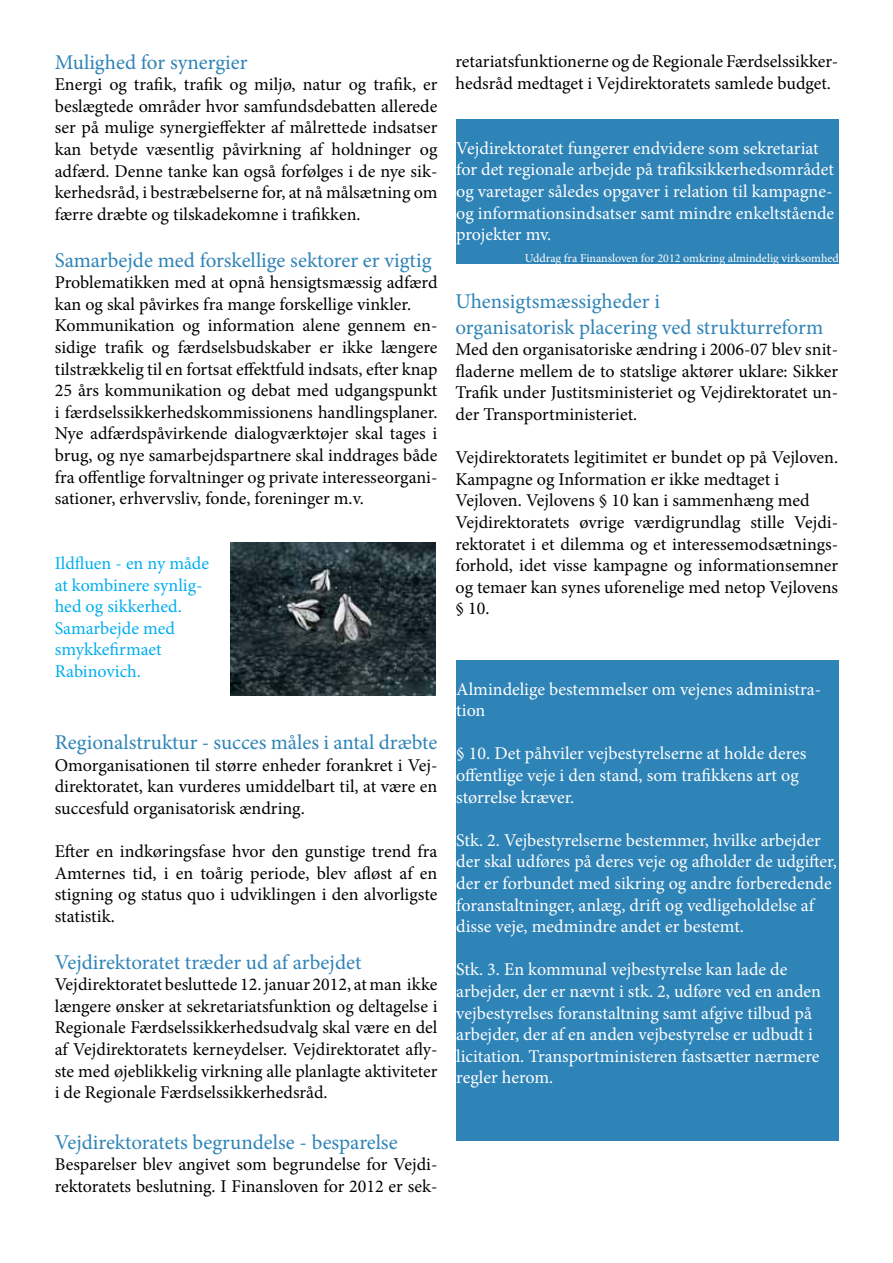
<style>
.page{position:relative;width:893px;height:1263px;background:#fff}
.page>*{position:absolute;margin:0;border:0;box-sizing:border-box;transform-origin:0 0}
.t1{font:21px/25.2px "Minion Pro";color:#2e83b7}
.t2{font:18px/21.6px "Minion Pro";color:#000;text-align:justify}
.t3{font:18px/21.6px "Minion Pro";color:#fff}
.t4{font:18px/21.6px "Minion Pro";color:#00aeef}
.t5{font:12px "Minion Pro";color:#fff}
</style>
<div class="page">
<div style="left:456px;top:660px;width:383px;height:480px;background:#2e83b7"></div>
<img style="left:230px;top:542px;width:206px;height:153px">
<div style="left:456px;top:119px;width:383px;height:145px;background:#2e83b7"></div>
<p class="t1" style="left:55px;top:49px;width:194px">Mulighed for synergier</p>
<p class="t2" style="left:55px;top:74px;width:384px">Energi og trafik, trafik og miljø, natur og trafik, er beslægtede områder hvor samfundsdebatten allerede ser på mulige synergieffekter af målrettede indsatser kan betyde væsentlig påvirkning af holdninger og adfærd. Denne tanke kan også forfølges i de nye sik&shy;kerhedsråd, i bestræbelserne for, at nå målsætning om færre dræbte og tilskadekomne i trafikken.</p>
<p class="t1" style="left:55px;top:247px;width:378px">Samarbejde med forskellige sektorer er vigtig</p>
<p class="t2" style="left:55px;top:272px;width:384px;text-align:left">Problematikken med at opnå hensigtsmæssig adfærd kan og skal påvirkes fra mange forskellige vinkler.<br>Kommunikation og information alene gennem en&shy;sidige trafik og færdselsbudskaber er ikke længere tilstrækkelig til en fortsat effektfuld indsats, efter knap 25 års kommunikation og debat med udgangspunkt i færdselssikkerhedskommissionens handlingsplaner.<br>Nye adfærdspåvirkende dialogværktøjer skal tages i brug, og nye samarbejdspartnere skal inddrages både fra offentlige forvaltninger og private interesseorgani&shy;sationer, erhvervsliv, fonde, foreninger m.v.</p>
<p class="t4" style="left:55px;top:552px;width:156px">Ildfluen - en ny måde at kombinere synlig&shy;hed og sikkerhed.<br>Samarbejde med smykkefirmaet<br>Rabinovich.</p>
<p class="t1" style="left:55px;top:730px;width:384px">Regionalstruktur - succes måles i antal dræbte</p>
<p class="t2" style="left:55px;top:754px;width:384px">Omorganisationen til større enheder forankret i Vej&shy;direktoratet, kan vurderes umiddelbart til, at være en succesfuld organisatorisk ændring.</p>
<p class="t2" style="left:55px;top:840px;width:384px">Efter en indkøringsfase hvor den gunstige trend fra Amternes tid, i en toårig periode, blev afløst af en stigning og status quo i udviklingen i den alvorligste statistik.</p>
<p class="t1" style="left:55px;top:949px;width:308px">Vejdirektoratet træder ud af arbejdet</p>
<p class="t2" style="left:55px;top:974px;width:384px">Vejdirektoratet besluttede 12. januar 2012, at man ikke længere ønsker at sekretariatsfunktion og deltagelse i Regionale Færdselssikkerhedsudvalg skal være en del af Vejdirektoratets kerneydelser. Vejdirektoratet afly&shy;ste med øjeblikkelig virkning alle planlagte aktiviteter i de Regionale Færdselssikkerhedsråd.</p>
<p class="t1" style="left:55px;top:1129px;width:344px">Vejdirektoratets begrundelse - besparelse</p>
<p class="t2" style="left:55px;top:1154px;width:384px">Besparelser blev angivet som begrundelse for Vejdi&shy;rektoratets beslutning. I Finansloven for 2012 er sek-</p>
<p class="t2" style="left:455px;top:51px;width:384px">retariatsfunktionerne og de Regionale Færdselssikker&shy;hedsråd medtaget i Vejdirektoratets samlede budget.</p>
<p class="t3" style="left:456px;top:137px;width:379px">Vejdirektoratet fungerer endvidere som sekretariat for det regionale arbejde på trafiksikkerhedsområdet og varetager således opgaver i relation til kampagne&shy;og informationsindsatser samt mindre enkeltstående projekter mv.</p>
<p class="t5" style="left:525px;top:250px;width:316px">Uddrag fra Finansloven for 2012 omkring almindelig virksomhed</p>
<p class="t1" style="left:455px;top:289px;width:369px">Uhensigtsmæssigheder i<br>organisatorisk placering ved strukturreform</p>
<p class="t2" style="left:455px;top:339px;width:384px">Med den organisatoriske ændring i 2006-07 blev snit&shy;fladerne mellem de to statslige aktører uklare: Sikker Trafik under Justitsministeriet og Vejdirektoratet un&shy;der Transportministeriet.</p>
<p class="t2" style="left:455px;top:447px;width:384px;text-align:left">Vejdirektoratets legitimitet er bundet op på Vejloven.<br>Kampagne og Information er ikke medtaget i Vejloven. Vejlovens § 10 kan i sammenhæng med Vejdirektoratets øvrige værdigrundlag stille Vejdi&shy;rektoratet i et dilemma og et interessemodsætnings&shy;forhold, idet visse kampagne og informationsemner og temaer kan synes uforenelige med netop Vejlovens § 10.</p>
<p class="t3" style="left:456px;top:678px;width:366px">Almindelige bestemmelser om vejenes administra&shy;tion</p>
<p class="t3" style="left:456px;top:743px;width:352px">§ 10. Det påhviler vejbestyrelserne at holde deres offentlige veje i den stand, som trafikkens art og størrelse kræver.</p>
<p class="t3" style="left:456px;top:829px;width:382px">Stk. 2. Vejbestyrelserne bestemmer, hvilke arbejder der skal udføres på deres veje og afholder de udgifter, der er forbundet med sikring og andre forberedende foranstaltninger, anlæg, drift og vedligeholdelse af disse veje, medmindre andet er bestemt.</p>
<p class="t3" style="left:456px;top:959px;width:366px">Stk. 3. En kommunal vejbestyrelse kan lade de arbejder, der er nævnt i stk. 2, udføre ved en anden vejbestyrelses foranstaltning samt afgive tilbud på arbejder, der af en anden vejbestyrelse er udbudt i licitation. Transportministeren fastsætter nærmere regler herom.</p>
</div>
